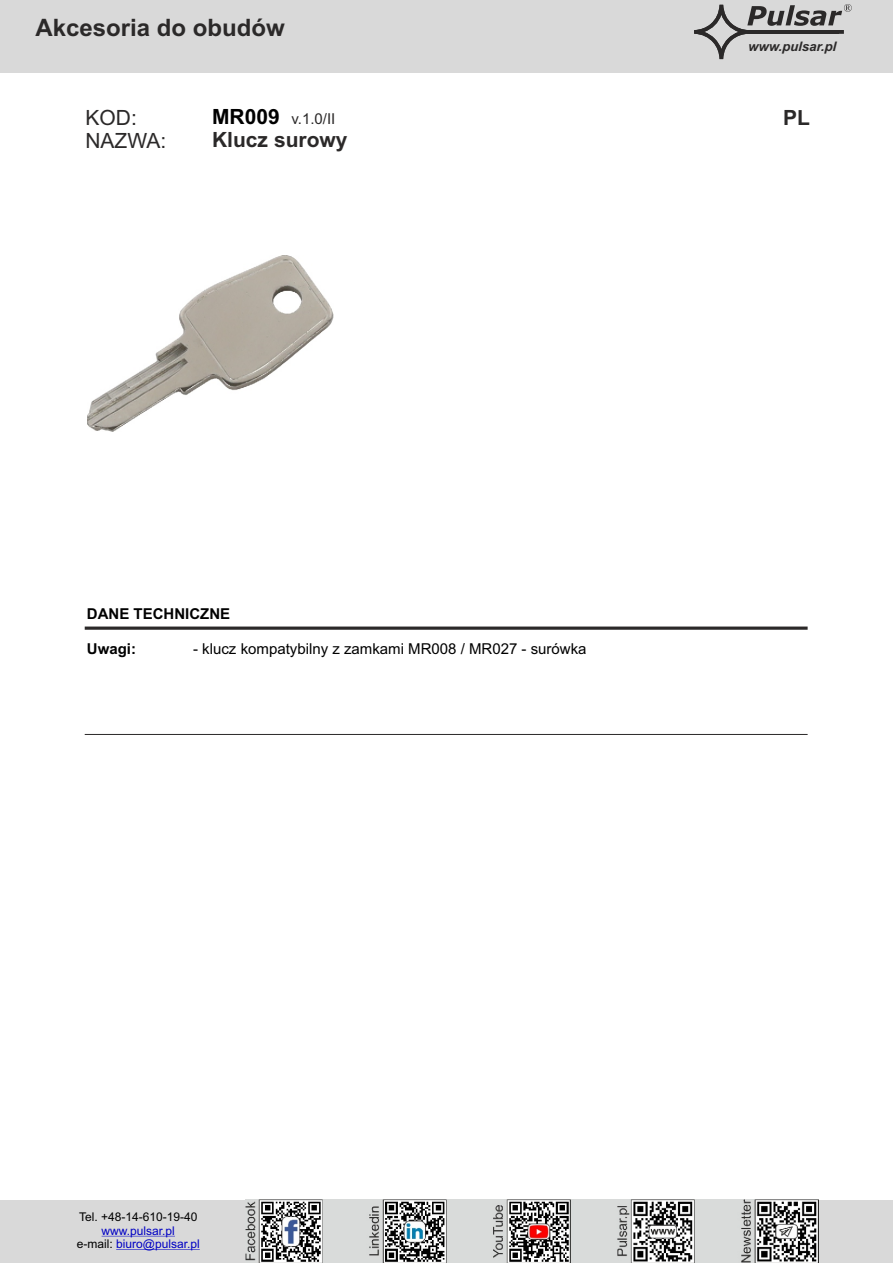
<style>
.page{position:relative;width:893px;height:1263px;background:#fff}
.page>*{position:absolute;margin:0;border:0;box-sizing:border-box;transform-origin:0 0}
.t1{font:700 24px "Arial";color:#2b2929}
.t2{font:700 21px "Arial";color:#2b2929}
.t3{font:21px/23.4px "Arial";color:#2b2929}
.t4{font:15px "Arial";color:#000}
.t5{font:700 15px "Arial";color:#000}
.t6{font:15px "Arial";color:#2b2929}
.t7{font:italic 700 13.2px "Arial";color:#2b2929}
.t8{font:12px "Arial";color:#0000c4}
.t9{font:12px "Arial";color:#000}
.s1{font-weight:700;font-size:21px;color:#000}
.s2{color:#000}
</style>
<div class="page">
<div style="left:0;top:0;width:893px;height:73px;background:#d9d9d9"></div>
<hr style="left:85px;top:734px;width:723px;height:1px;background:#2b2929">
<svg style="left:85px;top:626px;width:723px;height:4px;background:#555353"></svg>
<img style="left:88px;top:255px;width:245px;height:176px">
<div style="left:0;top:1200px;width:893px;height:63px;background:#d9d9d9"></div>
<hr style="left:102px;top:1236px;width:73px;height:1px;background:#0000c4">
<hr style="left:116px;top:1249px;width:84px;height:1px;background:#0000c4">
<img style="left:246px;top:1200px;width:572px;height:63px">
<svg style="left:694px;top:4px;width:158px;height:55px"></svg>
<hr style="left:747px;top:30px;width:92px;height:4px;background:#2b2929">
<h1 class="t1" style="left:35px;top:18px;width:251px">Akcesoria do obudów</h1>
<h2 class="t3" style="left:85px;top:107px;width:82px">KOD:<br>NAZWA:</h2>
<p class="t6" style="left:212px;top:113px;width:125px"><span class="s1">MR009</span> v.1.0/II</p>
<h2 class="t2" style="left:212px;top:132px;width:137px">Klucz surowy</h2>
<p class="t7" style="left:748px;top:41px;width:89px">www.pulsar.pl</p>
<h2 class="t2" style="left:783px;top:110px;width:28px">PL</h2>
<p class="t5" style="left:87px;top:608px;width:145px">DANE TECHNICZNE</p>
<p class="t5" style="left:87px;top:643px;width:51px">Uwagi:</p>
<p class="t4" style="left:193px;top:643px;width:395px">- klucz kompatybilny z zamkami MR008 / MR027 - surówka</p>
<p class="t9" style="left:79px;top:1212px;width:120px">Tel. +48-14-610-19-40</p>
<p class="t8" style="left:77px;top:1239px;width:124px"><span class="s2">e-mail:</span> biuro@pulsar.pl</p>
<p class="t8" style="left:102px;top:1226px;width:75px">www.pulsar.pl</p>
</div>
